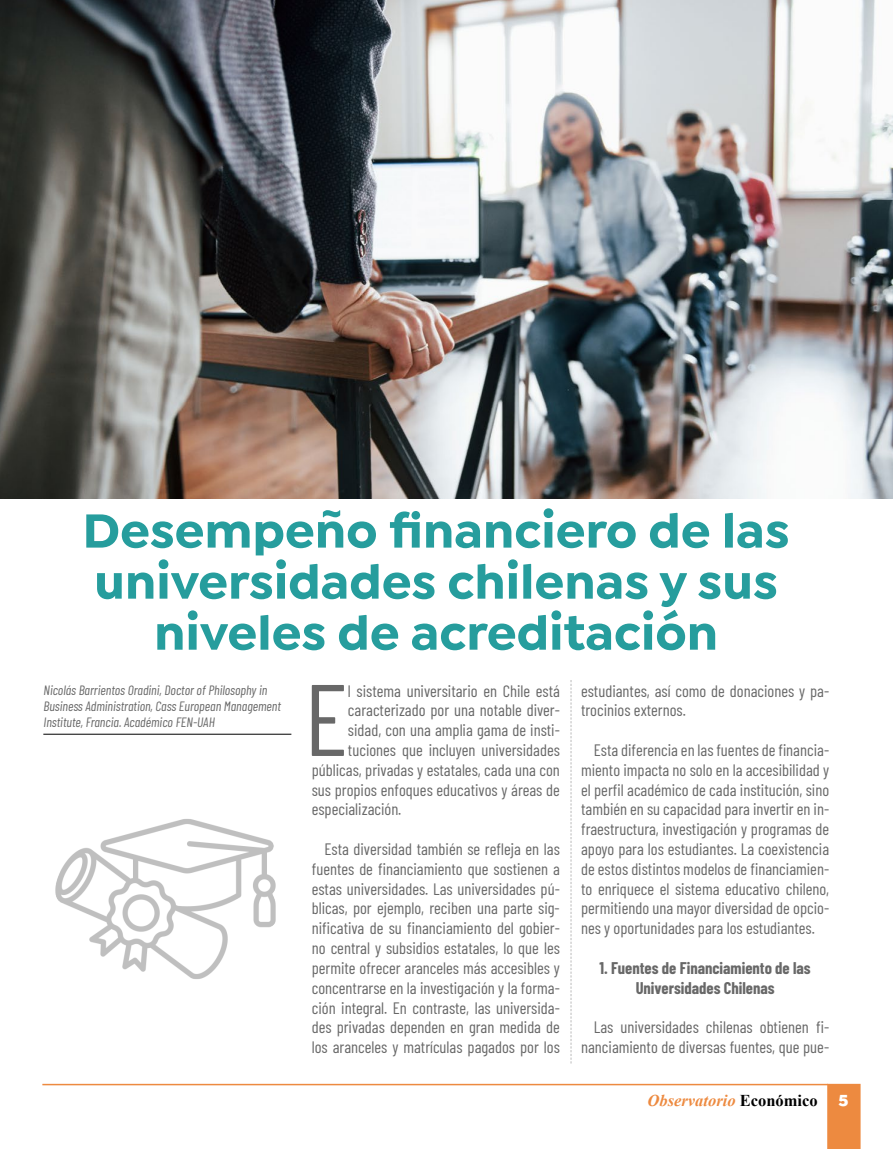
<style>
.page{position:relative;width:893px;height:1149px;background:#fff}
.page>*{position:absolute;margin:0;border:0;box-sizing:border-box;transform-origin:0 0}
.t1{font:101.4px "Barlow Condensed";color:#686868}
.t2{font:700 51px/51px "Isidora Sans";color:#269d9d;text-align:center}
.t3{font:16.5px/19.8px "Barlow Condensed";color:#686868;text-align:justify}
.t4{font:700 16.5px/19.8px "Barlow Condensed";color:#686868;text-align:center}
.t5{font:italic 700 16.5px "Times New Roman";color:#ed8a40}
.t6{font:900 16.5px "Isidora Sans";color:#fff}
.t7{font:italic 13.5px/16.2px "Barlow Condensed";color:#686868}
.s1{font-style:normal;color:#000}
</style>
<div class="page">
<svg style="left:827px;top:1083px;width:34px;height:65px"></svg>
<hr style="left:42px;top:1083px;width:786px;height:1px;background:#ed8a40">
<svg style="left:571px;top:680px;width:1px;height:383px"></svg>
<img style="left:0;top:0;width:893px;height:498px">
<hr style="left:43px;top:733px;width:248px;height:1px;background:#000">
<img style="left:55px;top:819px;width:221px;height:160px">
<h2 class="t2" style="left:82px;top:505px;width:709px">Desempeño financiero de las universidades chilenas y sus niveles de acreditación</h2>
<h1 class="t1" style="left:304px;top:646px;width:45px">E</h1>
<p class="t3" style="left:348px;top:679px;width:213px">l sistema universitario en Chile está</p>
<p class="t3" style="left:581px;top:679px;width:250px">estudiantes, así como de donaciones y pa&shy;trocinios externos.</p>
<p class="t3" style="left:581px;top:738px;width:250px;text-indent:13px">Esta diferencia en las fuentes de financia&shy;miento impacta no solo en la accesibilidad y el perfil académico de cada institución, sino también en su capacidad para invertir en in&shy;fraestructura, investigación y programas de apoyo para los estudiantes. La coexistencia de estos distintos modelos de financiamien&shy;to enriquece el sistema educativo chileno, permitiendo una mayor diversidad de opcio&shy;nes y oportunidades para los estudiantes.</p>
<p class="t4" style="left:600px;top:956px;width:213px">1. Fuentes de Financiamiento de las<br>Universidades Chilenas</p>
<p class="t3" style="left:581px;top:1015px;width:250px;text-align:right">Las universidades chilenas obtienen fi&shy;nanciamiento de diversas fuentes, que pue-</p>
<p class="t7" style="left:44px;top:680px;width:239px">Nicolás Barrientos Oradini, Doctor of Philosophy in<br>Business Administration, Cass European Management<br>Institute, Francia. Académico FEN-UAH</p>
<p class="t3" style="left:348px;top:699px;width:213px">caracterizado por una notable diver-</p>
<p class="t3" style="left:348px;top:718px;width:213px">sidad, con una amplia gama de insti-</p>
<p class="t3" style="left:348px;top:738px;width:213px">tuciones que incluyen universidades</p>
<p class="t3" style="left:312px;top:758px;width:250px">públicas, privadas y estatales, cada una con</p>
<p class="t3" style="left:312px;top:778px;width:250px">sus propios enfoques educativos y áreas de</p>
<p class="t3" style="left:312px;top:798px;width:91px">especialización.</p>
<p class="t3" style="left:312px;top:837px;width:250px;text-indent:13px">Esta diversidad también se refleja en las fuentes de financiamiento que sostienen a estas universidades. Las universidades pú&shy;blicas, por ejemplo, reciben una parte sig&shy;nificativa de su financiamiento del gobier&shy;no central y subsidios estatales, lo que les permite ofrecer aranceles más accesibles y concentrarse en la investigación y la forma&shy;ción integral. En contraste, las universida&shy;des privadas dependen en gran medida de los aranceles y matrículas pagados por los</p>
<p class="t5" style="left:648px;top:1088px;width:172px">Observatorio <span class="s1">Económico</span></p>
<p class="t6" style="left:838px;top:1089px;width:12px">5</p>
</div>
